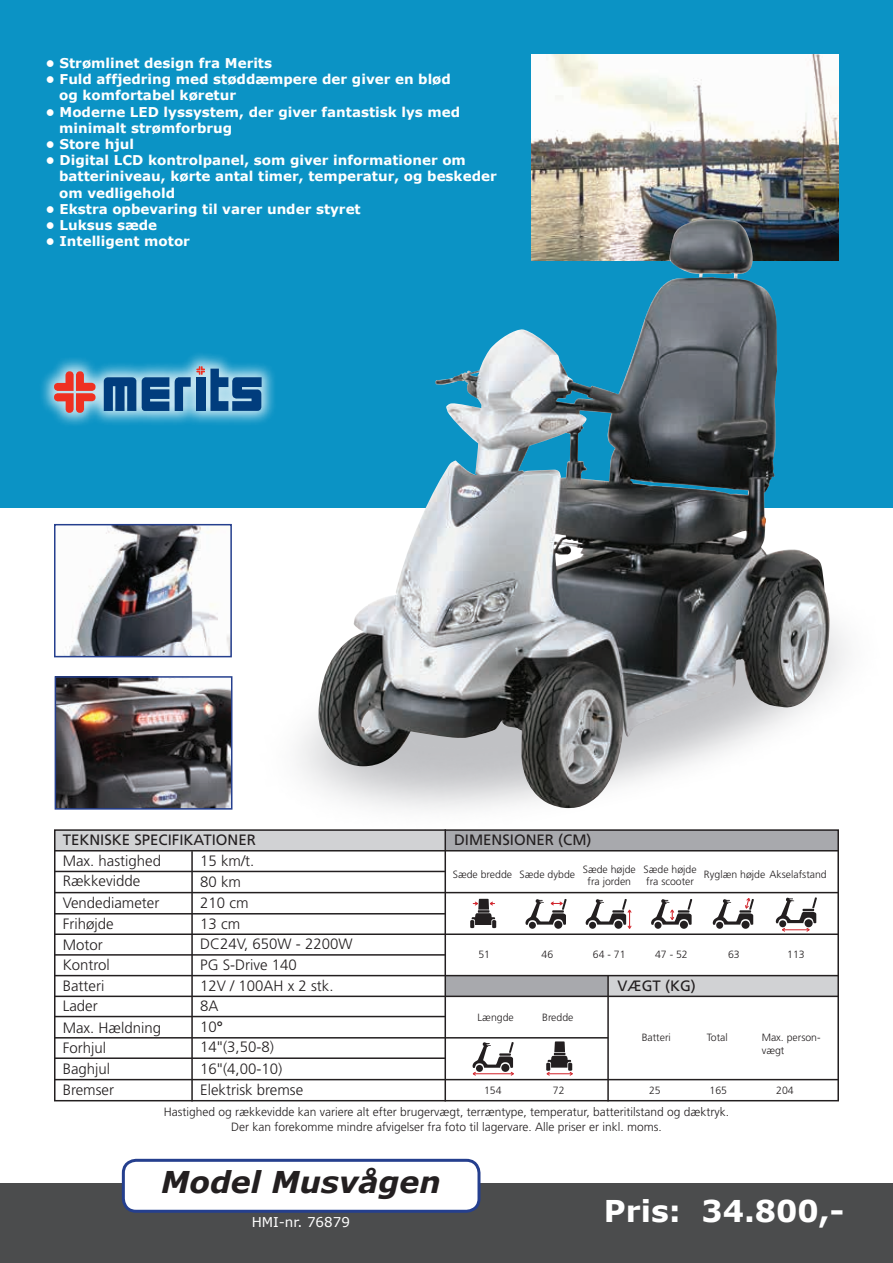
<style>
.page{position:relative;width:893px;height:1263px;background:#fff}
.page>*{position:absolute;margin:0;border:0;box-sizing:border-box;transform-origin:0 0}
.t1{font:700 30px "Verdana";color:#fff}
.t2{font:italic 700 30px "Verdana";color:#231f20}
.t3{font:300 15px/20.9px "Frutiger";color:#231f20}
.t4{font:15px "Frutiger";color:#231f20}
.t5{font:700 13.5px/16.2px "Verdana";color:#fff}
.t6{font:13.5px "Verdana";color:#fff}
.t7{font:300 12px/14.4px "Frutiger";color:#231f20;text-align:center}
.t8{font:300 10.5px/12.6px "Frutiger";color:#231f20}
.s1{font-weight:700}
.s2{font-family:"Helvetica Neue";font-weight:400;font-stretch:condensed}
</style>
<div class="page">
<div style="left:0;top:0;width:893px;height:507px;background:#0b93c5"></div>
<div style="left:0;top:1183px;width:893px;height:80px;background:#4b4c4d"></div>
<div style="left:123px;top:1160px;width:356px;height:51px;background:#fff;border-radius:13px"></div>
<div style="left:122px;top:1159px;width:358px;height:54px;border:3px solid #253f8e;border-radius:13px"></div>
<img style="left:531px;top:54px;width:308px;height:206px">
<img style="left:219px;top:507px;width:674px;height:387px">
<img style="left:318px;top:224px;width:512px;height:584px">
<div style="left:38px;top:351px;width:240px;height:77px;background:#fff;opacity:.75"></div>
<svg style="left:142px;top:377px;width:27px;height:34px"></svg>
<svg style="left:54px;top:371px;width:42px;height:42px;background:#c2787b"></svg>
<svg style="left:104px;top:377px;width:32px;height:34px"></svg>
<svg style="left:175px;top:366px;width:87px;height:45px;background:#467fab"></svg>
<div style="left:445px;top:830px;width:394px;height:21px;background:#a8a9ad"></div>
<div style="left:445px;top:975px;width:163px;height:21px;background:#a8a9ad"></div>
<div style="left:608px;top:975px;width:231px;height:21px;background:#d1d2d4"></div>
<div style="left:55px;top:830px;width:390px;height:21px;background:#d1d2d4"></div>
<div style="left:54px;top:829px;width:785px;height:272px;border:2px solid #231f20"></div>
<hr style="left:444px;top:829px;width:2px;height:272px;background:#231f20">
<hr style="left:607px;top:976px;width:2px;height:125px;background:#231f20">
<hr style="left:191px;top:851px;width:2px;height:250px;background:#231f20">
<hr style="left:54px;top:850px;width:785px;height:1px;background:#231f20">
<hr style="left:54px;top:892px;width:785px;height:1px;background:#231f20">
<hr style="left:54px;top:933px;width:785px;height:2px;background:#231f20">
<hr style="left:54px;top:975px;width:785px;height:1px;background:#231f20">
<hr style="left:54px;top:1079px;width:785px;height:1px;background:#231f20">
<hr style="left:54px;top:871px;width:391px;height:1px;background:#231f20">
<hr style="left:54px;top:913px;width:391px;height:1px;background:#231f20">
<hr style="left:54px;top:954px;width:391px;height:2px;background:#231f20">
<hr style="left:54px;top:995px;width:785px;height:2px;background:#231f20">
<hr style="left:54px;top:1016px;width:391px;height:1px;background:#231f20">
<hr style="left:54px;top:1037px;width:554px;height:1px;background:#231f20">
<hr style="left:54px;top:1057px;width:391px;height:2px;background:#231f20">
<div style="left:529px;top:922px;width:7px;height:7px;background:#231f20;border-radius:50%"></div>
<div style="left:554px;top:921px;width:8px;height:8px;background:#231f20;border-radius:50%"></div>
<div style="left:654px;top:922px;width:7px;height:7px;background:#231f20;border-radius:50%"></div>
<div style="left:680px;top:921px;width:8px;height:8px;background:#231f20;border-radius:50%"></div>
<div style="left:716px;top:922px;width:7px;height:7px;background:#231f20;border-radius:50%"></div>
<div style="left:741px;top:921px;width:9px;height:8px;background:#231f20;border-radius:50%"></div>
<svg style="left:470px;top:899px;width:26px;height:29px"></svg>
<svg style="left:525px;top:899px;width:42px;height:26px"></svg>
<svg style="left:651px;top:899px;width:41px;height:26px"></svg>
<svg style="left:712px;top:898px;width:42px;height:27px"></svg>
<svg style="left:585px;top:899px;width:47px;height:30px"></svg>
<svg style="left:775px;top:897px;width:42px;height:35px"></svg>
<svg style="left:546px;top:1041px;width:27px;height:35px"></svg>
<svg style="left:472px;top:1042px;width:42px;height:34px"></svg>
<img style="left:58px;top:679px;width:171px;height:128px">
<div style="left:55px;top:676px;width:177px;height:134px;border:2px solid #253f8e"></div>
<img style="left:69px;top:527px;width:160px;height:127px">
<div style="left:54px;top:524px;width:178px;height:133px;border:2px solid #253f8e"></div>
<p class="t5" style="left:45px;top:55px;width:228px">• Strømlinet design fra Merits</p>
<p class="t5" style="left:59px;top:71px;width:393px;text-indent:-14px">• Fuld affjedring med støddæmpere der giver en blød og komfortabel køretur</p>
<p class="t5" style="left:59px;top:104px;width:403px;text-indent:-14px">• Moderne LED lyssystem, der giver fantastisk lys med minimalt strømforbrug</p>
<p class="t5" style="left:45px;top:136px;width:90px">• Store hjul</p>
<p class="t5" style="left:59px;top:152px;width:439px;text-indent:-14px">• Digital LCD kontrolpanel, som giver informationer om batteriniveau, kørte antal timer, temperatur, og beskeder om vedligehold</p>
<p class="t5" style="left:45px;top:201px;width:317px">• Ekstra opbevaring til varer under styret</p>
<p class="t5" style="left:45px;top:217px;width:113px">• Luksus sæde</p>
<p class="t5" style="left:45px;top:233px;width:146px">• Intelligent motor</p>
<p class="t4" style="left:63px;top:831px;width:195px">TEKNISKE SPECIFIKATIONER</p>
<p class="t4" style="left:454px;top:831px;width:139px">DIMENSIONER (CM)</p>
<p class="t3" style="left:63px;top:850px;width:100px">Max. hastighed</p>
<p class="t3" style="left:63px;top:871px;width:100px">Rækkevidde<br>Vendediameter<br>Frihøjde<br>Motor<br>Kontrol<br>Batteri<br>Lader<br>Max. Hældning<br>Forhjul<br>Baghjul<br>Bremser</p>
<p class="t3" style="left:200px;top:850px;width:56px">15 km/t.</p>
<p class="t8" style="left:583px;top:863px;width:55px;text-align:center">Sæde højde fra jorden</p>
<p class="t8" style="left:644px;top:863px;width:55px">Sæde højde</p>
<p class="t8" style="left:520px;top:868px;width:57px">Sæde dybde</p>
<p class="t8" style="left:704px;top:868px;width:124px">Ryglæn højde Akselafstand</p>
<p class="t8" style="left:453px;top:868px;width:61px">Sæde bredde</p>
<p class="t3" style="left:200px;top:871px;width:42px">80 km</p>
<p class="t8" style="left:646px;top:875px;width:49px">fra scooter</p>
<p class="t3" style="left:200px;top:892px;width:154px">210 cm<br>13 cm<br>DC24V, 650W - 2200W<br>PG S-Drive 140<br>12V / 100AH x 2 stk.<br>8A</p>
<p class="t3" style="left:200px;top:1017px;width:75px;line-height:20.1px">10<span class="s1">°<br></span>14<span class="s2">"</span>(3,50-8)</p>
<p class="t3" style="left:200px;top:1058px;width:105px">16<span class="s2">"</span>(4,00-10)<br>Elektrisk bremse</p>
<p class="t8" style="left:542px;top:948px;width:13px">46</p>
<p class="t8" style="left:593px;top:948px;width:34px">64 - 71</p>
<p class="t8" style="left:655px;top:948px;width:34px">47 - 52</p>
<p class="t8" style="left:728px;top:948px;width:13px">63</p>
<p class="t8" style="left:787px;top:948px;width:19px">113</p>
<p class="t8" style="left:478px;top:948px;width:13px">51</p>
<p class="t4" style="left:618px;top:977px;width:80px">VÆGT (KG)</p>
<p class="t8" style="left:478px;top:1011px;width:38px">Længde</p>
<p class="t8" style="left:542px;top:1011px;width:33px">Bredde</p>
<p class="t8" style="left:642px;top:1031px;width:31px">Batteri</p>
<p class="t8" style="left:707px;top:1031px;width:23px">Total</p>
<p class="t8" style="left:762px;top:1031px;width:60px">Max. person&shy;vægt</p>
<p class="t8" style="left:484px;top:1084px;width:19px">154</p>
<p class="t8" style="left:553px;top:1084px;width:13px">72</p>
<p class="t8" style="left:649px;top:1084px;width:13px">25</p>
<p class="t8" style="left:710px;top:1084px;width:19px">165</p>
<p class="t8" style="left:776px;top:1084px;width:19px">204</p>
<p class="t7" style="left:164px;top:1105px;width:567px">Hastighed og rækkevidde kan variere alt efter brugervægt, terræntype, temperatur, batteritilstand og dæktryk.<br>Der kan forekomme mindre afvigelser fra foto til lagervare. Alle priser er inkl. moms.</p>
<h1 class="t2" style="left:161px;top:1163px;width:281px">Model Musvågen</h1>
<p class="t6" style="left:252px;top:1213px;width:100px">HMI-nr. 76879</p>
<h1 class="t1" style="left:604px;top:1191px;width:242px">Pris: 34.800,-</h1>
</div>
